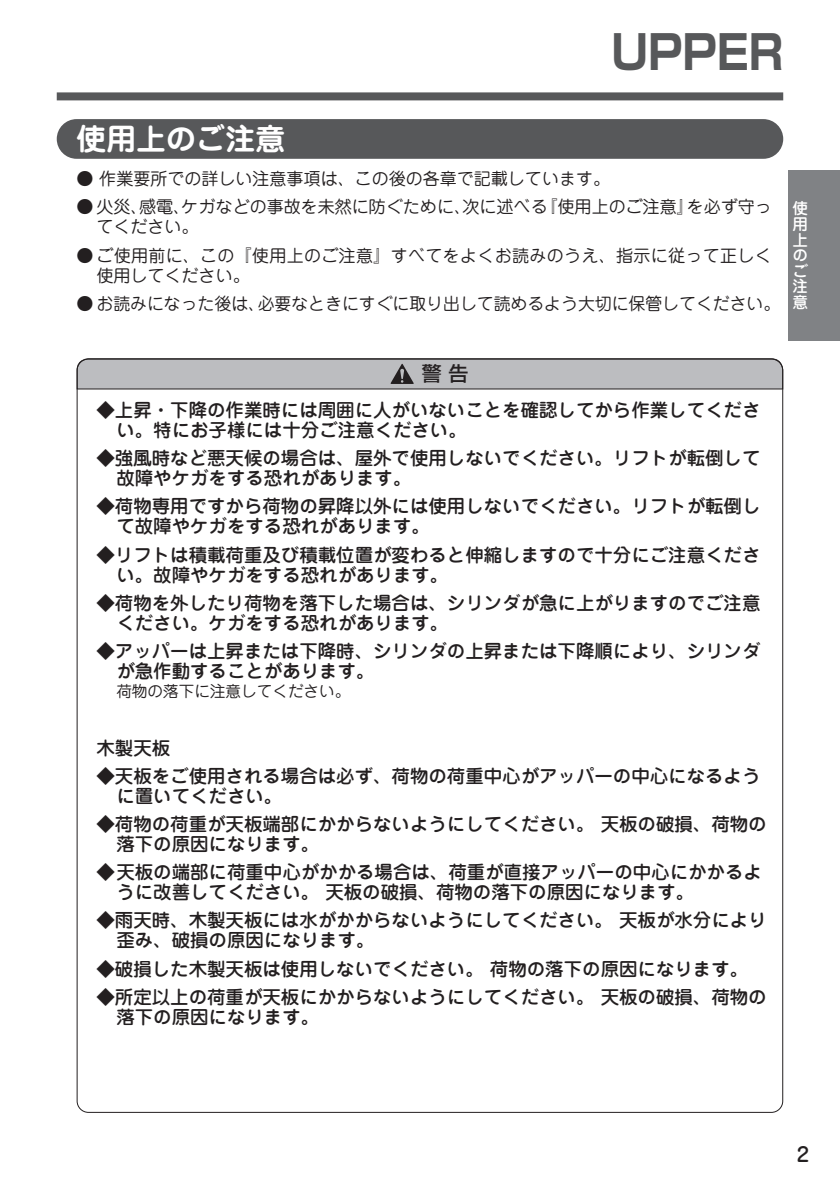
<style>
.page{position:relative;width:840px;height:1191px;background:#fff}
.page>*{position:absolute;margin:0;border:0;box-sizing:border-box;transform-origin:0 0}
.t1{font:700 46.8px "Shin Go Pro";color:#57585a;scale:.9 1}
.t2{font:700 29.8px "Jun 501 Pro";color:#fff}
.t3{font:500 19.8px "Shin Go Pro";color:#231f20}
.t4{font:500 19.8px "Jun 34 Pro";color:#231f20}
.t5{font:500 18.4px/19.8px "Jun 34 Pro";color:#231f20}
.t6{font:17px/19.8px "Jun 201 Pro";color:#231f20}
.t7{font:17px/19.8px "Jun 201 Pro";letter-spacing:.02em;color:#231f20}
.t8{font:15.6px "Jun 201 Pro";color:#231f20}
.t9{font:500 15.6px/15.6px "Jun 34 Pro";color:#fff;text-align:justify}
</style>
<div class="page">
<div style="left:57px;top:92px;width:725px;height:8px;background:#57585a"></div>
<svg style="left:76px;top:358px;width:707px;height:32px;background:#afb0b2"></svg>
<div style="left:57px;top:119px;width:725px;height:40px;background:#57585a;border-radius:20px"></div>
<div style="left:788px;top:170px;width:51px;height:170px;background:#808285"></div>
<h1 class="t1" style="left:611px;top:15px;width:192px">UPPER</h1>
<h2 class="t2" style="left:77px;top:115px;width:210px">使用上のご注意</h2>
<p class="t6" style="left:77px;top:167px;width:534px">● 作業要所での詳しい注意事項は、この後の各章で記載しています。</p>
<p class="t6" style="left:96px;top:195px;width:676px;text-indent:-20px">● 火災、感電、ケガなどの事故を未然に防ぐために、次に述べる『使用上のご注意』を必ず守ってください。</p>
<p class="t7" style="left:96px;top:243px;width:676px;text-indent:-20px">● ご使用前に、この『使用上のご注意』すべてをよくお読みのうえ、指示に従って正しく使用してください。</p>
<p class="t6" style="left:77px;top:292px;width:704px">● お読みになった後は、必要なときにすぐに取り出して読めるよう大切に保管してください。</p>
<p class="t3" style="left:421px;top:358px;width:48px">警 告</p>
<p class="t5" style="left:116px;top:398px;width:645px;text-indent:-20px">◆上昇・下降の作業時には周囲に人がいないことを確認してから作業してください。特にお子様には十分ご注意ください。</p>
<p class="t5" style="left:116px;top:446px;width:645px;text-indent:-20px">◆強風時など悪天候の場合は、屋外で使用しないでください。リフトが転倒して故障やケガをする恐れがあります。</p>
<p class="t5" style="left:116px;top:495px;width:645px;text-indent:-20px">◆荷物専用ですから荷物の昇降以外には使用しないでください。リフトが転倒して故障やケガをする恐れがあります。</p>
<p class="t5" style="left:116px;top:543px;width:645px;text-indent:-20px">◆リフトは積載荷重及び積載位置が変わると伸縮しますので十分にご注意ください。故障やケガをする恐れがあります。</p>
<p class="t5" style="left:116px;top:591px;width:645px;text-indent:-20px">◆荷物を外したり荷物を落下した場合は、シリンダが急に上がりますのでご注意ください。ケガをする恐れがあります。</p>
<p class="t5" style="left:116px;top:639px;width:645px;text-indent:-20px">◆アッパーは上昇または下降時、シリンダの上昇または下降順により、シリンダが急作動することがあります。</p>
<p class="t8" style="left:116px;top:678px;width:235px">荷物の落下に注意してください。</p>
<p class="t5" style="left:96px;top:736px;width:75px">木製天板</p>
<p class="t5" style="left:116px;top:764px;width:645px;text-indent:-20px">◆天板をご使用される場合は必ず、荷物の荷重中心がアッパーの中心になるように置いてください。</p>
<p class="t5" style="left:116px;top:812px;width:651px;text-indent:-20px">◆荷物の荷重が天板端部にかからないようにしてください。 天板の破損、荷物の落下の原因になります。</p>
<p class="t5" style="left:116px;top:860px;width:646px;text-indent:-20px">◆天板の端部に荷重中心がかかる場合は、荷重が直接アッパーの中心にかかるように改善してください。 天板の破損、荷物の落下の原因になります。</p>
<p class="t5" style="left:116px;top:908px;width:651px;text-indent:-20px">◆雨天時、木製天板には水がかからないようにしてください。 天板が水分により歪み、破損の原因になります。</p>
<p class="t5" style="left:96px;top:957px;width:653px">◆破損した木製天板は使用しないでください。 荷物の落下の原因になります。</p>
<p class="t5" style="left:116px;top:985px;width:651px;text-indent:-20px">◆所定以上の荷重が天板にかからないようにしてください。 天板の破損、荷物の落下の原因になります。</p>
<p class="t9" style="left:792px;top:199px;width:17px">使用上のご注意</p>
<p class="t4" style="left:796px;top:1138px;width:14px">2</p>
</div>
